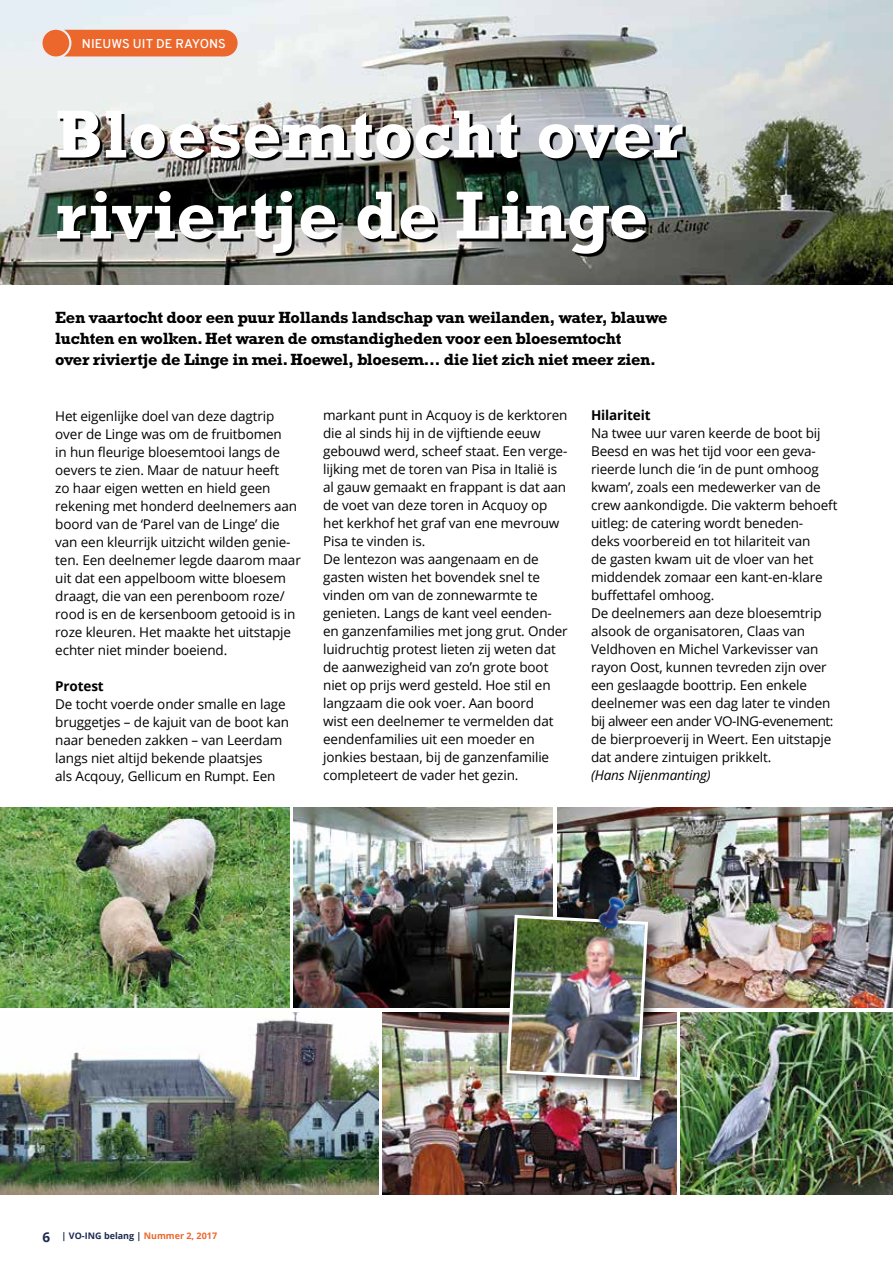
<style>
.page{position:relative;width:893px;height:1263px;background:#fff}
.page>*{position:absolute;margin:0;border:0;box-sizing:border-box;transform-origin:0 0}
.t1{font:700 69px/81px "Rockwell";color:#fff}
.t2{font:700 16.5px/21px "Rockwell";letter-spacing:-.02em;color:#000}
.t3{font:13.5px/18px "Open Sans";letter-spacing:-.01em;color:#000}
.t4{font:italic 13.5px "Open Sans";letter-spacing:-.01em;color:#000}
.t5{font:700 13.5px "Open Sans";letter-spacing:-.01em;color:#000}
.t6{font:12.75px "Overpass";letter-spacing:.005em;color:#fff}
.t7{font:700 9px "Open Sans";color:#1e2b51}
.s1{font-size:13.5px}
.s2{color:#ec672c}
</style>
<div class="page">
<img style="left:0;top:0;width:893px;height:285px">
<img style="left:557px;top:808px;width:336px;height:200px">
<img style="left:0;top:1012px;width:378px;height:183px">
<img style="left:0;top:808px;width:289px;height:200px">
<img style="left:383px;top:1012px;width:293px;height:183px">
<img style="left:680px;top:1012px;width:213px;height:183px">
<img style="left:293px;top:808px;width:260px;height:200px">
<div style="left:503px;top:912px;width:160px;height:183px;background:#000;opacity:.5"></div>
<img style="left:505px;top:913px;width:145px;height:169px">
<img style="left:580px;top:891px;width:69px;height:62px">
<img style="left:60px;top:114px;width:626px;height:143px">
<div style="left:211px;top:30px;width:27px;height:26px;background:#ec672c;border-radius:50%"></div>
<div style="left:64px;top:30px;width:157px;height:26px;background:#ec672c"></div>
<div style="left:43px;top:30px;width:26px;height:26px;background:#ec672c;border-radius:50%"></div>
<p class="t6" style="left:82px;top:36px;width:145px">NIEUWS UIT DE RAYONS</p>
<h1 class="t1" style="left:55px;top:93px;width:629px">Bloesemtocht over riviertje de Linge</h1>
<p class="t2" style="left:55px;top:307px;width:614px">Een vaartocht door een puur Hollands landschap van weilanden, water, blauwe luchten en wolken. Het waren de omstandigheden voor een bloesemtocht<br>over riviertje de Linge in mei. Hoewel, bloesem… die liet zich niet meer zien.</p>
<p class="t3" style="left:55px;top:406px;width:247px">Het eigenlijke doel van deze dagtrip over de Linge was om de fruitbomen<br>in hun fleurige bloesemtooi langs de oevers te zien. Maar de natuur heeft<br>zo haar eigen wetten en hield geen rekening met honderd deelnemers aan boord van de ‘Parel van de Linge’ die van een kleurrijk uitzicht wilden genie&shy;ten. Een deelnemer legde daarom maar uit dat een appelboom witte bloesem draagt, die van een perenboom roze/ rood is en de kersenboom getooid is in roze kleuren. Het maakte het uitstapje echter niet minder boeiend.</p>
<p class="t5" style="left:55px;top:676px;width:50px">Protest</p>
<p class="t3" style="left:55px;top:694px;width:235px">De tocht voerde onder smalle en lage bruggetjes – de kajuit van de boot kan naar beneden zakken – van Leerdam langs niet altijd bekende plaatsjes<br>als Acqouy, Gellicum en Rumpt. Een</p>
<p class="t3" style="left:323px;top:406px;width:246px">markant punt in Acquoy is de kerktoren die al sinds hij in de vijftiende eeuw gebouwd werd, scheef staat. Een verge&shy;lijking met de toren van Pisa in Italië is al gauw gemaakt en frappant is dat aan de voet van deze toren in Acquoy op het kerkhof het graf van ene mevrouw Pisa te vinden is.<br>De lentezon was aangenaam en de gasten wisten het bovendek snel te vinden om van de zonnewarmte te genieten. Langs de kant veel eenden&shy;en ganzenfamilies met jong grut. Onder luidruchtig protest lieten zij weten dat de aanwezigheid van zo’n grote boot niet op prijs werd gesteld. Hoe stil en langzaam die ook voer. Aan boord<br>wist een deelnemer te vermelden dat eendenfamilies uit een moeder en jonkies bestaan, bij de ganzenfamilie completeert de vader het gezin.</p>
<p class="t5" style="left:591px;top:406px;width:61px">Hilariteit</p>
<p class="t3" style="left:591px;top:424px;width:248px">Na twee uur varen keerde de boot bij Beesd en was het tijd voor een geva&shy;rieerde lunch die ‘in de punt omhoog kwam’, zoals een medewerker van de crew aankondigde. Die vakterm behoeft uitleg: de catering wordt beneden-<br>deks voorbereid en tot hilariteit van<br>de gasten kwam uit de vloer van het middendek zomaar een kant-en-klare buffettafel omhoog.<br>De deelnemers aan deze bloesemtrip alsook de organisatoren, Claas van Veldhoven en Michel Varkevisser van rayon Oost, kunnen tevreden zijn over een geslaagde boottrip. Een enkele deelnemer was een dag later te vinden bij alweer een ander VO-ING-evenement: de bierproeverij in Weert. Een uitstapje dat andere zintuigen prikkelt.</p>
<p class="t4" style="left:591px;top:766px;width:121px">(Hans Nijenmanting)</p>
<p class="t7" style="left:43px;top:1229px;width:176px"><span class="s1">6</span> | VO-ING belang | <span class="s2">Nummer 2, 2017</span></p>
</div>
